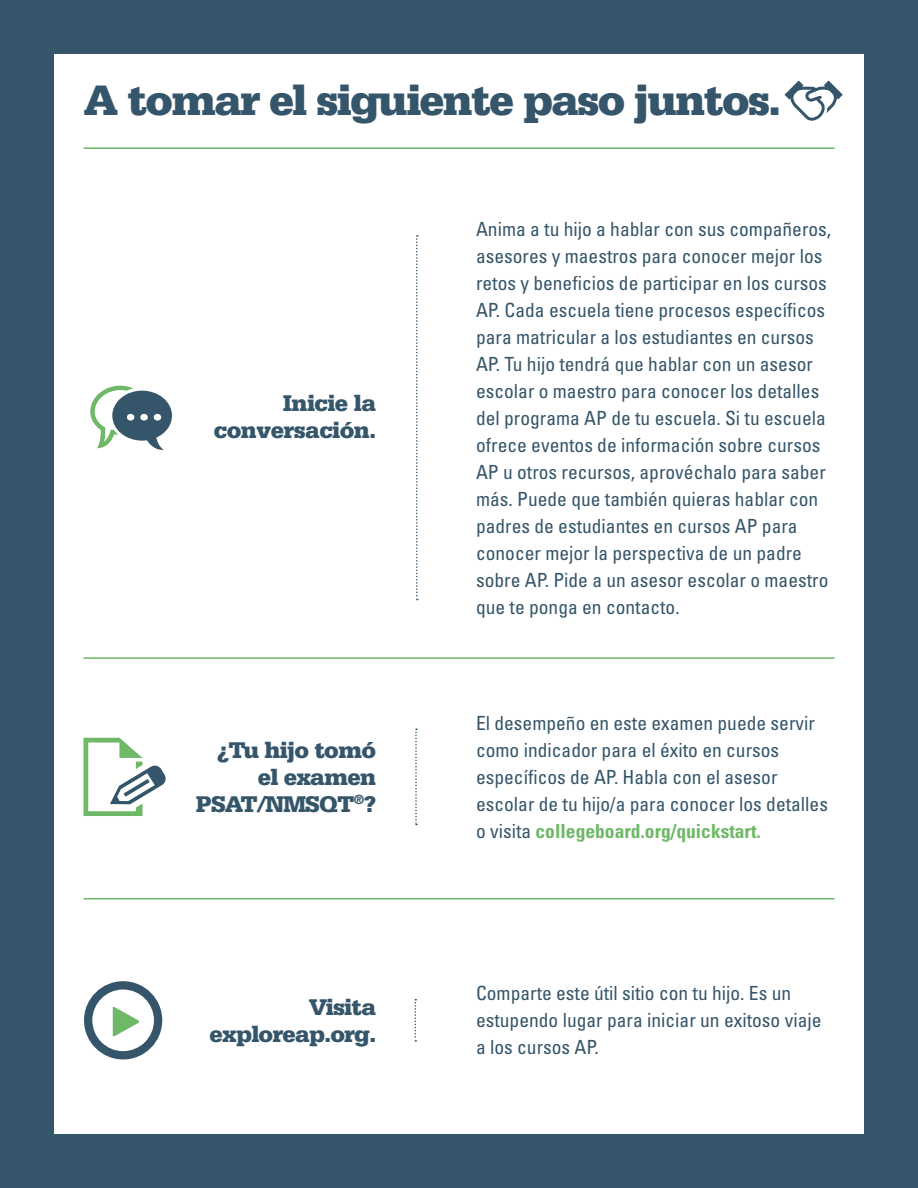
<style>
.page{position:relative;width:918px;height:1188px;background:#35556a}
.page>*{position:absolute;margin:0;border:0;box-sizing:border-box;transform-origin:0 0}
.t1{font:900 45px "Serifa Std";letter-spacing:-.04em;color:#35556a}
.t2{font:900 24px/27px "Serifa Std";letter-spacing:-.03em;color:#35556a;text-align:right}
.t3{font:condensed 19.5px/27px "Univers LT Std";color:#35556a}
.s1{font-weight:700;color:#6eb867}
</style>
<div class="page">
<div style="left:54px;top:54px;width:810px;height:1080px;background:#fff"></div>
<hr style="left:83px;top:147px;width:752px;height:2px;background:#6eb867">
<svg style="left:784px;top:81px;width:59px;height:40px"></svg>
<hr style="left:83px;top:657px;width:752px;height:2px;background:#6eb867">
<hr style="left:83px;top:898px;width:752px;height:2px;background:#6eb867">
<svg style="left:416px;top:235px;width:2px;height:365px"></svg>
<svg style="left:90px;top:385px;width:82px;height:65px"></svg>
<svg style="left:415px;top:729px;width:2px;height:96px"></svg>
<svg style="left:83px;top:738px;width:83px;height:78px"></svg>
<svg style="left:415px;top:999px;width:1px;height:43px"></svg>
<svg style="left:84px;top:981px;width:78px;height:78px"></svg>
<h1 class="t1" style="left:83px;top:73px;width:699px">A tomar el siguiente paso juntos.</h1>
<p class="t2" style="left:214px;top:390px;width:164px">Inicie la conversación.</p>
<p class="t2" style="left:196px;top:736px;width:182px">¿Tu hijo tomó el examen<br>PSAT/NMSQT<sup>®</sup>?</p>
<p class="t2" style="left:210px;top:993px;width:168px">Visita exploreap.org.</p>
<p class="t3" style="left:476px;top:215px;width:357px">Anima a tu hijo a hablar con sus compañeros, asesores y maestros para conocer mejor los retos y beneficios de participar en los cursos AP. Cada escuela tiene procesos específicos para matricular a los estudiantes en cursos AP. Tu hijo tendrá que hablar con un asesor escolar o maestro para conocer los detalles del programa AP de tu escuela. Si tu escuela ofrece eventos de información sobre cursos AP u otros recursos, aprovéchalo para saber más. Puede que también quieras hablar con padres de estudiantes en cursos AP para conocer mejor la perspectiva de un padre sobre AP. Pide a un asesor escolar o maestro que te ponga en contacto.</p>
<p class="t3" style="left:476px;top:709px;width:353px">El desempeño en este examen puede servir como indicador para el éxito en cursos específicos de AP. Habla con el asesor escolar de tu hijo/a para conocer los detalles o visita <span class="s1">collegeboard.org/quickstart.</span></p>
<p class="t3" style="left:476px;top:980px;width:347px">Comparte este útil sitio con tu hijo. Es un estupendo lugar para iniciar un exitoso viaje a los cursos AP.</p>
</div>
